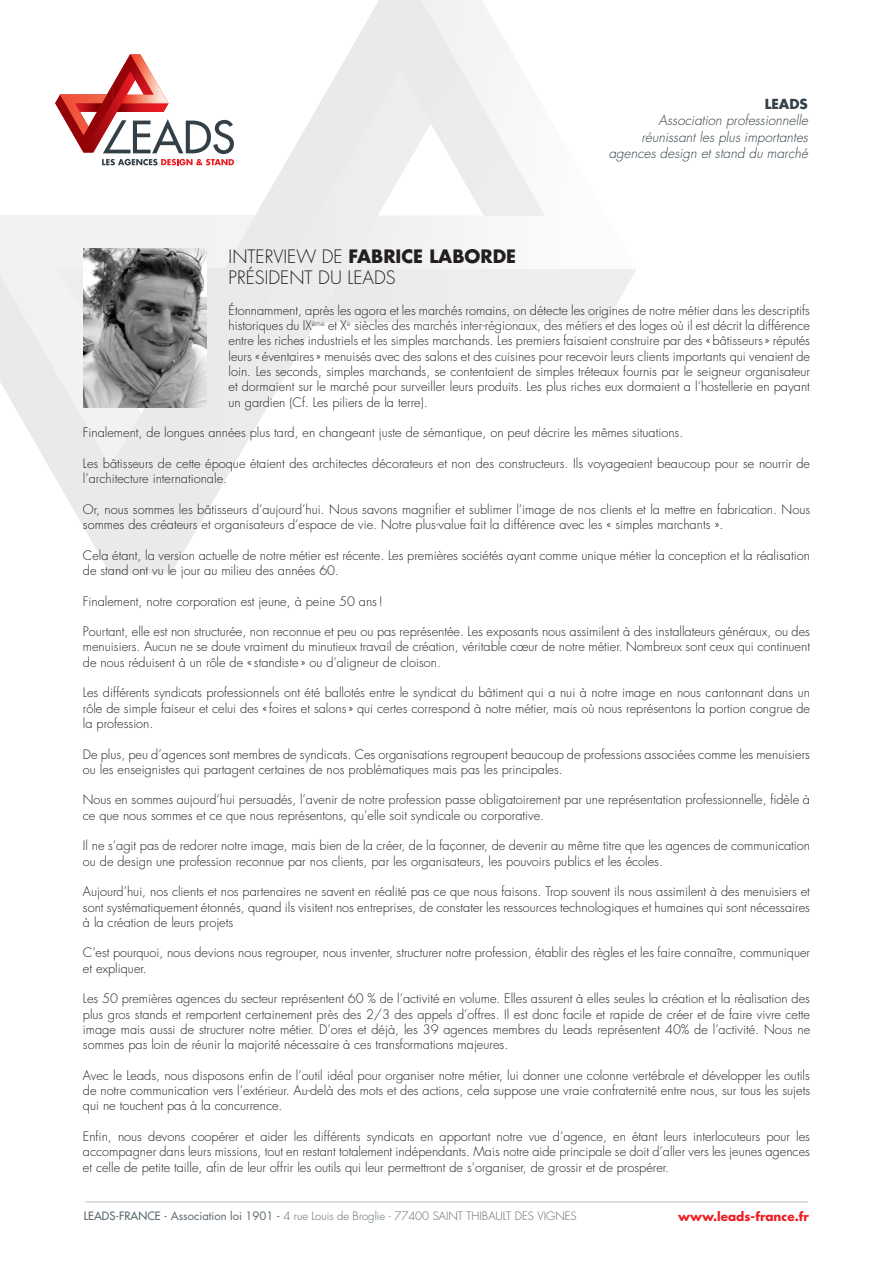
<style>
.page{position:relative;width:893px;height:1263px;background:#fff}
.page>*{position:absolute;margin:0;border:0;box-sizing:border-box;transform-origin:0 0}
.t1{font:300 18px/21.6px "Futura Std";color:#231f20}
.t2{font:italic 300 13.5px/16.5px "Futura Std";color:#344047;text-align:right}
.t3{font:700 13.5px "Futura Std";color:#344047}
.t4{font:300 12.75px/15.3px "Futura Std";color:#231f20;text-align:justify}
.t5{font:700 12px "Futura Std";color:#ee1d23}
.t6{font:300 11.25px "Futura Std";color:#59666e}
.s1{font-weight:700}
.s2{font-weight:500}
.s3{font-weight:400}
</style>
<div class="page">
<svg style="left:0;top:0;width:636px;height:574px"></svg>
<svg style="left:55px;top:54px;width:179px;height:111px"></svg>
<img style="left:113px;top:54px;width:9px;height:48px">
<img style="left:117px;top:103px;width:52px;height:9px">
<img style="left:122px;top:54px;width:47px;height:49px">
<hr style="left:85px;top:1201px;width:723px;height:1px;background:#b7c1c7">
<img style="left:84px;top:248px;width:122px;height:159px">
<p class="t3" style="left:765px;top:95px;width:45px">LEADS</p>
<p class="t2" style="left:609px;top:113px;width:201px">Association professionnelle réunissant les plus importantes agences design et stand du marché</p>
<h1 class="t1" style="left:229px;top:246px;width:289px">INTERVIEW DE <span class="s1">FABRICE LABORDE<br></span>PRÉSIDENT DU LEADS</h1>
<p class="t4" style="left:229px;top:303px;width:583px">Étonnamment, après les agora et les marchés romains, on détecte les origines de notre métier dans les descriptifs historiques du IX<sup>ème</sup> et X<sup>e</sup> siècles des marchés inter-régionaux, des métiers et des loges où il est décrit la différence entre les riches industriels et les simples marchands. Les premiers faisaient construire par des «bâtisseurs» réputés leurs «éventaires» menuisés avec des salons et des cuisines pour recevoir leurs clients importants qui venaient de loin. Les seconds, simples marchands, se contentaient de simples tréteaux fournis par le seigneur organisateur et dormaient sur le marché pour surveiller leurs produits. Les plus riches eux dormaient a l’hostellerie en payant un gardien (Cf. Les piliers de la terre).</p>
<p class="t4" style="left:83px;top:425px;width:602px">Finalement, de longues années plus tard, en changeant juste de sémantique, on peut décrire les mêmes situations.</p>
<p class="t4" style="left:83px;top:456px;width:729px">Les bâtisseurs de cette époque étaient des architectes décorateurs et non des constructeurs. Ils voyageaient beaucoup pour se nourrir de l’architecture internationale.</p>
<p class="t4" style="left:83px;top:502px;width:729px">Or, nous sommes les bâtisseurs d’aujourd’hui. Nous savons magnifier et sublimer l’image de nos clients et la mettre en fabrication. Nous sommes des créateurs et organisateurs d’espace de vie. Notre plus-value fait la différence avec les « simples marchants ».</p>
<p class="t4" style="left:83px;top:548px;width:728px">Cela étant, la version actuelle de notre métier est récente. Les premières sociétés ayant comme unique métier la conception et la réalisation de stand ont vu le jour au milieu des années 60.</p>
<p class="t4" style="left:83px;top:594px;width:301px">Finalement, notre corporation est jeune, à peine 50 ans!</p>
<p class="t4" style="left:83px;top:624px;width:729px">Pourtant, elle est non structurée, non reconnue et peu ou pas représentée. Les exposants nous assimilent à des installateurs généraux, ou des menuisiers. Aucun ne se doute vraiment du minutieux travail de création, véritable cœur de notre métier. Nombreux sont ceux qui continuent de nous réduisent à un rôle de «standiste» ou d’aligneur de cloison.</p>
<p class="t4" style="left:83px;top:685px;width:729px">Les différents syndicats professionnels ont été ballotés entre le syndicat du bâtiment qui a nui à notre image en nous cantonnant dans un rôle de simple faiseur et celui des «foires et salons» qui certes correspond à notre métier, mais où nous représentons la portion congrue de la profession.</p>
<p class="t4" style="left:83px;top:747px;width:729px">De plus, peu d’agences sont membres de syndicats. Ces organisations regroupent beaucoup de professions associées comme les menuisiers ou les enseignistes qui partagent certaines de nos problématiques mais pas les principales.</p>
<p class="t4" style="left:83px;top:792px;width:729px">Nous en sommes aujourd’hui persuadés, l’avenir de notre profession passe obligatoirement par une représentation professionnelle, fidèle à ce que nous sommes et ce que nous représentons, qu’elle soit syndicale ou corporative.</p>
<p class="t4" style="left:83px;top:838px;width:729px">Il ne s’agit pas de redorer notre image, mais bien de la créer, de la façonner, de devenir au même titre que les agences de communication ou de design une profession reconnue par nos clients, par les organisateurs, les pouvoirs publics et les écoles.</p>
<p class="t4" style="left:83px;top:884px;width:729px">Aujourd’hui, nos clients et nos partenaires ne savent en réalité pas ce que nous faisons. Trop souvent ils nous assimilent à des menuisiers et sont systématiquement étonnés, quand ils visitent nos entreprises, de constater les ressources technologiques et humaines qui sont nécessaires à la création de leurs projets</p>
<p class="t4" style="left:83px;top:945px;width:729px">C’est pourquoi, nous devions nous regrouper, nous inventer, structurer notre profession, établir des règles et les faire connaître, communiquer et expliquer.</p>
<p class="t4" style="left:83px;top:991px;width:729px">Les 50 premières agences du secteur représentent 60 % de l’activité en volume. Elles assurent à elles seules la création et la réalisation des plus gros stands et remportent certainement près des 2/3 des appels d’offres. Il est donc facile et rapide de créer et de faire vivre cette image mais aussi de structurer notre métier. D’ores et déjà, les 39 agences membres du Leads représentent 40% de l’activité. Nous ne sommes pas loin de réunir la majorité nécessaire à ces transformations majeures.</p>
<p class="t4" style="left:83px;top:1068px;width:729px">Avec le Leads, nous disposons enfin de l’outil idéal pour organiser notre métier, lui donner une colonne vertébrale et développer les outils de notre communication vers l’extérieur. Au-delà des mots et des actions, cela suppose une vraie confraternité entre nous, sur tous les sujets qui ne touchent pas à la concurrence.</p>
<p class="t4" style="left:83px;top:1129px;width:729px">Enfin, nous devons coopérer et aider les différents syndicats en apportant notre vue d’agence, en étant leurs interlocuteurs pour les accompagner dans leurs missions, tout en restant totalement indépendants. Mais notre aide principale se doit d’aller vers les jeunes agences et celle de petite taille, afin de leur offrir les outils qui leur permettront de s’organiser, de grossir et de prospérer.</p>
<p class="t6" style="left:84px;top:1209px;width:494px"><span class="s2">LEADS-FRANCE -</span> <span class="s3">Association loi 1901</span> <span class="s2">-</span> 4 rue Louis de Broglie - 77400 Saint thiBauLt deS VigneS</p>
<p class="t5" style="left:678px;top:1208px;width:132px">www.leads-france.fr</p>
</div>
